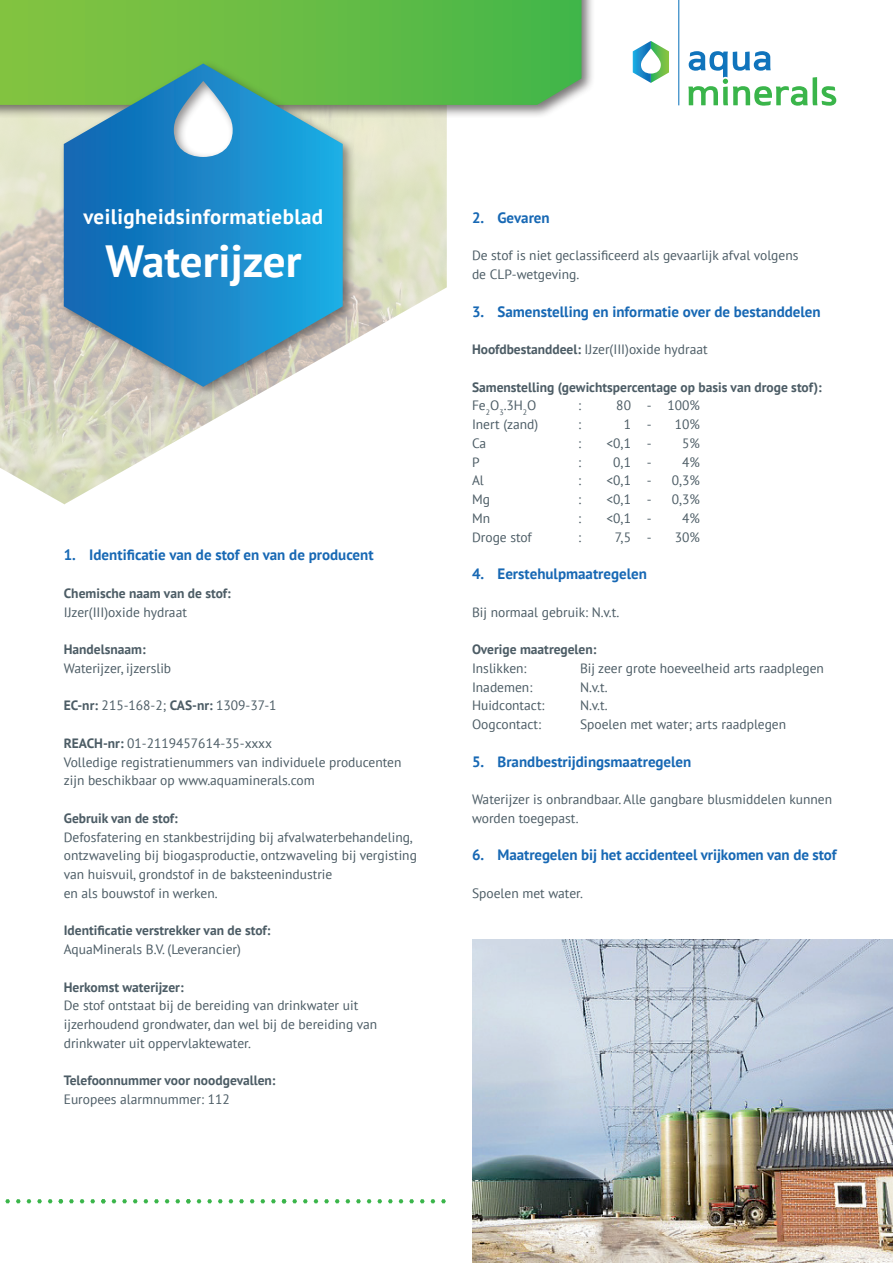
<style>
.page{position:relative;width:893px;height:1263px;background:#fff}
.page>*{position:absolute;margin:0;border:0;box-sizing:border-box;transform-origin:0 0}
.kop{font:700 45px "PT Sans";color:#fff}
.t1{font:700 21px "PT Sans";letter-spacing:.02em;color:#fff}
.AM_tussenkop{font:700 15px "PT Sans";color:#1768b4}
.AM_plat{font:13.5px/18.8px "PT Sans";color:#4c5c65}
.AM_plat-2{font:700 13.5px "PT Sans";color:#4c5c65}
.AM_bold{font:700 13.5px "PT Sans";color:#4c5c65}
.s1{font-weight:700}
</style>
<div class="page">
<img style="left:0;top:118px;width:447px;height:386px">
<svg style="left:688px;top:51px;width:148px;height:55px"></svg>
<hr style="left:678px;top:0;width:1px;height:105px;background:#1074bc">
<svg style="left:633px;top:41px;width:36px;height:42px"></svg>
<div style="left:0;top:0;width:595px;height:118px;background:#231f20;opacity:.6"></div>
<svg style="left:0;top:0;width:581px;height:105px;background:#64bc46"></svg>
<svg style="left:292px;top:1199px;width:5px;height:4px"></svg>
<svg style="left:303px;top:1199px;width:5px;height:4px"></svg>
<svg style="left:314px;top:1199px;width:4px;height:4px"></svg>
<svg style="left:154px;top:1199px;width:5px;height:4px"></svg>
<svg style="left:27px;top:1199px;width:4px;height:4px"></svg>
<svg style="left:324px;top:1199px;width:5px;height:4px"></svg>
<svg style="left:197px;top:1199px;width:4px;height:4px"></svg>
<svg style="left:69px;top:1199px;width:5px;height:4px"></svg>
<svg style="left:112px;top:1199px;width:4px;height:4px"></svg>
<svg style="left:165px;top:1199px;width:4px;height:4px"></svg>
<svg style="left:37px;top:1199px;width:5px;height:4px"></svg>
<svg style="left:80px;top:1199px;width:4px;height:4px"></svg>
<svg style="left:207px;top:1199px;width:5px;height:4px"></svg>
<svg style="left:122px;top:1199px;width:5px;height:4px"></svg>
<svg style="left:175px;top:1199px;width:5px;height:4px"></svg>
<svg style="left:90px;top:1199px;width:5px;height:4px"></svg>
<svg style="left:335px;top:1199px;width:15px;height:4px"></svg>
<svg style="left:218px;top:1199px;width:5px;height:4px"></svg>
<svg style="left:133px;top:1199px;width:5px;height:4px"></svg>
<svg style="left:5px;top:1199px;width:5px;height:4px"></svg>
<svg style="left:186px;top:1199px;width:5px;height:4px"></svg>
<svg style="left:48px;top:1199px;width:15px;height:4px"></svg>
<svg style="left:101px;top:1199px;width:5px;height:4px"></svg>
<svg style="left:356px;top:1199px;width:5px;height:4px"></svg>
<svg style="left:229px;top:1199px;width:4px;height:4px"></svg>
<svg style="left:144px;top:1199px;width:4px;height:4px"></svg>
<svg style="left:16px;top:1199px;width:5px;height:4px"></svg>
<svg style="left:367px;top:1199px;width:4px;height:4px"></svg>
<svg style="left:239px;top:1199px;width:5px;height:4px"></svg>
<svg style="left:377px;top:1199px;width:5px;height:4px"></svg>
<svg style="left:388px;top:1199px;width:5px;height:4px"></svg>
<svg style="left:250px;top:1199px;width:15px;height:4px"></svg>
<svg style="left:399px;top:1199px;width:4px;height:4px"></svg>
<svg style="left:271px;top:1199px;width:5px;height:4px"></svg>
<svg style="left:409px;top:1199px;width:5px;height:4px"></svg>
<svg style="left:282px;top:1199px;width:4px;height:4px"></svg>
<svg style="left:420px;top:1199px;width:5px;height:4px"></svg>
<svg style="left:431px;top:1199px;width:4px;height:4px"></svg>
<svg style="left:441px;top:1199px;width:5px;height:4px"></svg>
<div style="left:59px;top:59px;width:297px;height:340px;background:#231f20;opacity:.5"></div>
<svg style="left:64px;top:63px;width:279px;height:324px;background:#4298ba"></svg>
<img style="left:472px;top:940px;width:421px;height:323px">
<p class="t1" style="left:83px;top:203px;width:241px">veiligheidsinformatieblad</p>
<p class="kop" style="left:105px;top:232px;width:198px">Waterijzer</p>
<p class="AM_tussenkop" style="left:64px;top:545px;width:311px">1. Identificatie van de stof en van de producent</p>
<p class="AM_bold" style="left:64px;top:584px;width:169px">Chemische naam van de stof:</p>
<p class="AM_plat" style="left:64px;top:602px;width:125px">IJzer(III)oxide hydraat</p>
<p class="AM_plat-2" style="left:64px;top:640px;width:83px">Handelsnaam:</p>
<p class="AM_plat" style="left:64px;top:658px;width:109px">Waterijzer, ijzerslib</p>
<p class="AM_plat" style="left:64px;top:696px;width:214px"><span class="s1">EC-nr:</span> 215-168-2; <span class="s1">CAS-nr:</span> 1309-37-1</p>
<p class="AM_plat" style="left:64px;top:733px;width:210px"><span class="s1">REACH-nr:</span> 01-2119457614-35-xxxx</p>
<p class="AM_plat" style="left:64px;top:752px;width:339px">Volledige registratienummers van individuele producenten</p>
<p class="AM_plat" style="left:64px;top:771px;width:252px">zijn beschikbaar op www.aquaminerals.com</p>
<p class="AM_plat-2" style="left:64px;top:809px;width:116px">Gebruik van de stof:</p>
<p class="AM_plat" style="left:64px;top:827px;width:355px">Defosfatering en stankbestrijding bij afvalwaterbehandeling, ontzwaveling bij biogasproductie, ontzwaveling bij vergisting van huisvuil, grondstof in de baksteenindustrie</p>
<p class="AM_plat" style="left:64px;top:883px;width:155px">en als bouwstof in werken.</p>
<p class="AM_plat-2" style="left:64px;top:922px;width:208px">Identificatie verstrekker van de stof:</p>
<p class="AM_plat" style="left:64px;top:940px;width:179px">AquaMinerals B.V. (Leverancier)</p>
<p class="AM_plat-2" style="left:64px;top:978px;width:121px">Herkomst waterijzer:</p>
<p class="AM_plat" style="left:64px;top:996px;width:315px">De stof ontstaat bij de bereiding van drinkwater uit ijzerhoudend grondwater, dan wel bij de bereiding van drinkwater uit oppervlaktewater.</p>
<p class="AM_plat-2" style="left:64px;top:1072px;width:213px">Telefoonnummer voor noodgevallen:</p>
<p class="AM_plat" style="left:64px;top:1090px;width:168px">Europees alarmnummer: 112</p>
<p class="AM_tussenkop" style="left:472px;top:208px;width:79px">2. Gevaren</p>
<p class="AM_plat" style="left:472px;top:246px;width:328px">De stof is niet geclassificeerd als gevaarlijk afval volgens</p>
<p class="AM_plat" style="left:472px;top:265px;width:109px">de CLP-wetgeving.</p>
<p class="AM_tussenkop" style="left:472px;top:301px;width:350px">3. Samenstelling en informatie over de bestanddelen</p>
<p class="AM_plat" style="left:472px;top:340px;width:237px"><span class="s1">Hoofdbestanddeel:</span> IJzer(III)oxide hydraat</p>
<p class="AM_plat-2" style="left:472px;top:378px;width:351px">Samenstelling (gewichtspercentage op basis van droge stof):</p>
<p class="AM_plat" style="left:472px;top:396px;width:66px">Fe<sub>2</sub>O<sub>3</sub>.3H<sub>2</sub>O</p>
<p class="AM_plat" style="left:578px;top:396px;width:4px">:</p>
<p class="AM_plat" style="left:616px;top:396px;width:85px">80 - 100%</p>
<p class="AM_plat" style="left:472px;top:415px;width:68px">Inert (zand)</p>
<p class="AM_plat" style="left:578px;top:415px;width:4px">:</p>
<p class="AM_plat" style="left:624px;top:415px;width:29px">1 -</p>
<p class="AM_plat" style="left:675px;top:415px;width:27px">10%</p>
<p class="AM_plat" style="left:472px;top:433px;width:16px">Ca</p>
<p class="AM_plat" style="left:578px;top:433px;width:4px">:</p>
<p class="AM_plat" style="left:606px;top:433px;width:47px">&lt;0,1 -</p>
<p class="AM_plat" style="left:682px;top:433px;width:19px">5%</p>
<p class="AM_plat" style="left:472px;top:452px;width:9px">P</p>
<p class="AM_plat" style="left:578px;top:452px;width:4px">:</p>
<p class="AM_plat" style="left:613px;top:452px;width:40px">0,1 -</p>
<p class="AM_plat" style="left:682px;top:452px;width:19px">4%</p>
<p class="AM_plat" style="left:472px;top:471px;width:13px">Al</p>
<p class="AM_plat" style="left:578px;top:471px;width:4px">:</p>
<p class="AM_plat" style="left:606px;top:471px;width:47px">&lt;0,1 -</p>
<p class="AM_plat" style="left:672px;top:471px;width:30px">0,3%</p>
<p class="AM_plat" style="left:472px;top:490px;width:19px">Mg</p>
<p class="AM_plat" style="left:578px;top:490px;width:4px">:</p>
<p class="AM_plat" style="left:606px;top:490px;width:47px">&lt;0,1 -</p>
<p class="AM_plat" style="left:672px;top:490px;width:30px">0,3%</p>
<p class="AM_plat" style="left:472px;top:508px;width:20px">Mn</p>
<p class="AM_plat" style="left:578px;top:508px;width:4px">:</p>
<p class="AM_plat" style="left:606px;top:508px;width:47px">&lt;0,1 -</p>
<p class="AM_plat" style="left:682px;top:508px;width:19px">4%</p>
<p class="AM_plat" style="left:472px;top:527px;width:61px">Droge stof</p>
<p class="AM_plat" style="left:578px;top:527px;width:4px">:</p>
<p class="AM_plat" style="left:615px;top:527px;width:38px">7,5 -</p>
<p class="AM_plat" style="left:675px;top:527px;width:27px">30%</p>
<p class="AM_tussenkop" style="left:472px;top:564px;width:176px">4. Eerstehulpmaatregelen</p>
<p class="AM_plat" style="left:472px;top:602px;width:149px">Bij normaal gebruik: N.v.t.</p>
<p class="AM_plat-2" style="left:472px;top:640px;width:126px">Overige maatregelen:</p>
<p class="AM_plat" style="left:472px;top:658px;width:56px">Inslikken:</p>
<p class="AM_plat" style="left:580px;top:658px;width:245px">Bij zeer grote hoeveelheid arts raadplegen</p>
<p class="AM_plat" style="left:472px;top:677px;width:62px">Inademen:</p>
<p class="AM_plat" style="left:580px;top:677px;width:29px">N.v.t.</p>
<p class="AM_plat" style="left:472px;top:696px;width:74px">Huidcontact:</p>
<p class="AM_plat" style="left:580px;top:696px;width:29px">N.v.t.</p>
<p class="AM_plat" style="left:472px;top:715px;width:71px">Oogcontact:</p>
<p class="AM_plat" style="left:580px;top:715px;width:208px">Spoelen met water; arts raadplegen</p>
<p class="AM_tussenkop" style="left:472px;top:751px;width:221px">5. Brandbestrijdingsmaatregelen</p>
<p class="AM_plat" style="left:472px;top:790px;width:362px">Waterijzer is onbrandbaar. Alle gangbare blusmiddelen kunnen worden toegepast.</p>
<p class="AM_tussenkop" style="left:472px;top:845px;width:366px">6. Maatregelen bij het accidenteel vrijkomen van de stof</p>
<p class="AM_plat" style="left:472px;top:883px;width:112px">Spoelen met water.</p>
</div>
